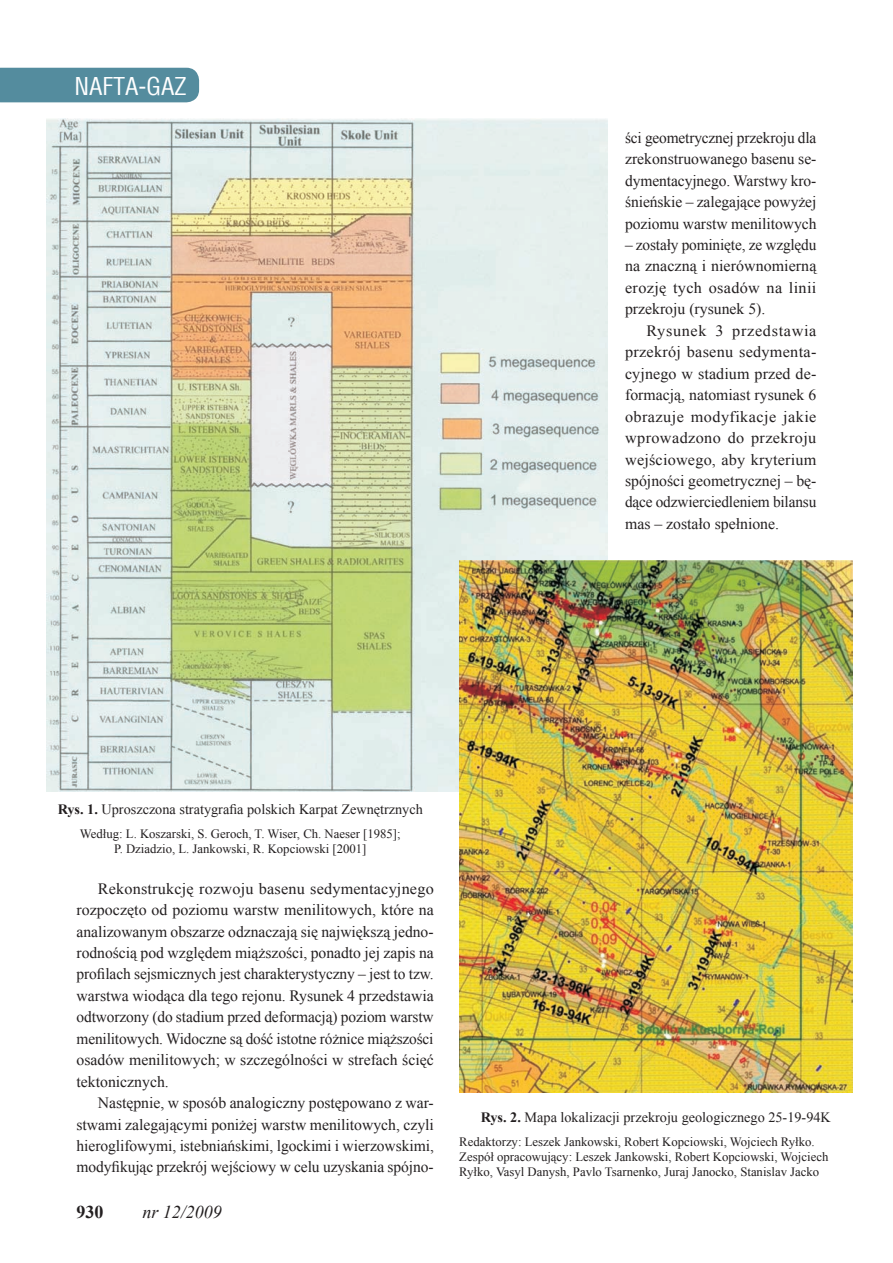
<style>
.page{position:relative;width:893px;height:1263px;background:#fff}
.page>*{position:absolute;margin:0;border:0;box-sizing:border-box;transform-origin:0 0}
.t1{font:24px "Switzerland Condensed";color:#fff}
.t2{font:italic 18px "Times New Roman";color:#231f20}
.t3{font:700 18px "Times New Roman";color:#231f20}
.t4{font:15.75px/21.5px "Times New Roman";letter-spacing:-.005em;color:#231f20;text-align:justify}
.t5{font:14.25px "Times New Roman";color:#231f20}
.t6{font:12.75px/15.3px "Times New Roman";color:#231f20;text-align:center}
.s1{font-weight:700}
</style>
<div class="page">
<div style="left:0;top:68px;width:199px;height:34px;background:#548c9e"></div>
<img style="left:47px;top:118px;width:561px;height:673px">
<img style="left:459px;top:560px;width:393px;height:532px">
<h1 class="t1" style="left:74px;top:71px;width:114px">NAFTA-GAZ</h1>
<p class="t4" style="left:625px;top:126px;width:193px">ści geometrycznej przekroju dla zrekonstruowanego basenu se&shy;dymentacyjnego. Warstwy kro&shy;śnieńskie – zalegające powyżej poziomu warstw menilitowych</p>
<p class="t4" style="left:625px;top:234px;width:193px">– zostały pominięte, ze względu na znaczną i nierównomierną erozję tych osadów na linii przekroju (rysunek 5).</p>
<p class="t4" style="left:625px;top:320px;width:193px;text-indent:21px">Rysunek 3 przedstawia przekrój basenu sedymenta&shy;cyjnego w stadium przed de&shy;formacją, natomiast rysunek 6 obrazuje modyfikacje jakie wprowadzono do przekroju wejściowego, aby kryterium spójności geometrycznej – bę&shy;dące odzwierciedleniem bilansu mas – zostało spełnione.</p>
<p class="t5" style="left:58px;top:800px;width:367px"><span class="s1">Rys. 1.</span> Uproszczona stratygrafia polskich Karpat Zewnętrznych</p>
<p class="t6" style="left:80px;top:826px;width:322px">Według: L. Koszarski, S. Geroch, T. Wiser, Ch. Naeser [1985];<br>P. Dziadzio, L. Jankowski, R. Kopciowski [2001]</p>
<p class="t4" style="left:77px;top:877px;width:359px;text-indent:21px">Rekonstrukcję rozwoju basenu sedymentacyjnego rozpoczęto od poziomu warstw menilitowych, które na analizowanym obszarze odznaczają się największą jedno&shy;rodnością pod względem miąższości, ponadto jej zapis na profilach sejsmicznych jest charakterystyczny – jest to tzw. warstwa wiodąca dla tego rejonu. Rysunek 4 przedstawia odtworzony (do stadium przed deformacją) poziom warstw menilitowych. Widoczne są dość istotne różnice miąższości osadów menilitowych; w szczególności w strefach ścięć tektonicznych.</p>
<p class="t4" style="left:77px;top:1092px;width:359px;text-indent:21px">Następnie, w sposób analogiczny postępowano z war&shy;stwami zalegającymi poniżej warstw menilitowych, czyli hieroglifowymi, istebniańskimi, lgockimi i wierzowskimi, modyfikując przekrój wejściowy w celu uzyskania spójno-</p>
<p class="t3" style="left:77px;top:1199px;width:28px">930</p>
<p class="t2" style="left:142px;top:1200px;width:81px">nr 12/2009</p>
<p class="t5" style="left:481px;top:1108px;width:352px"><span class="s1">Rys. 2.</span> Mapa lokalizacji przekroju geologicznego 25-19-94K</p>
<p class="t6" style="left:459px;top:1134px;width:371px;text-align:left">Redaktorzy: Leszek Jankowski, Robert Kopciowski, Wojciech Ryłko.<br>Zespół opracowujący: Leszek Jankowski, Robert Kopciowski, Wojciech<br>Ryłko, Vasyl Danysh, Pavlo Tsarnenko, Juraj Janocko, Stanislav Jacko</p>
</div>
